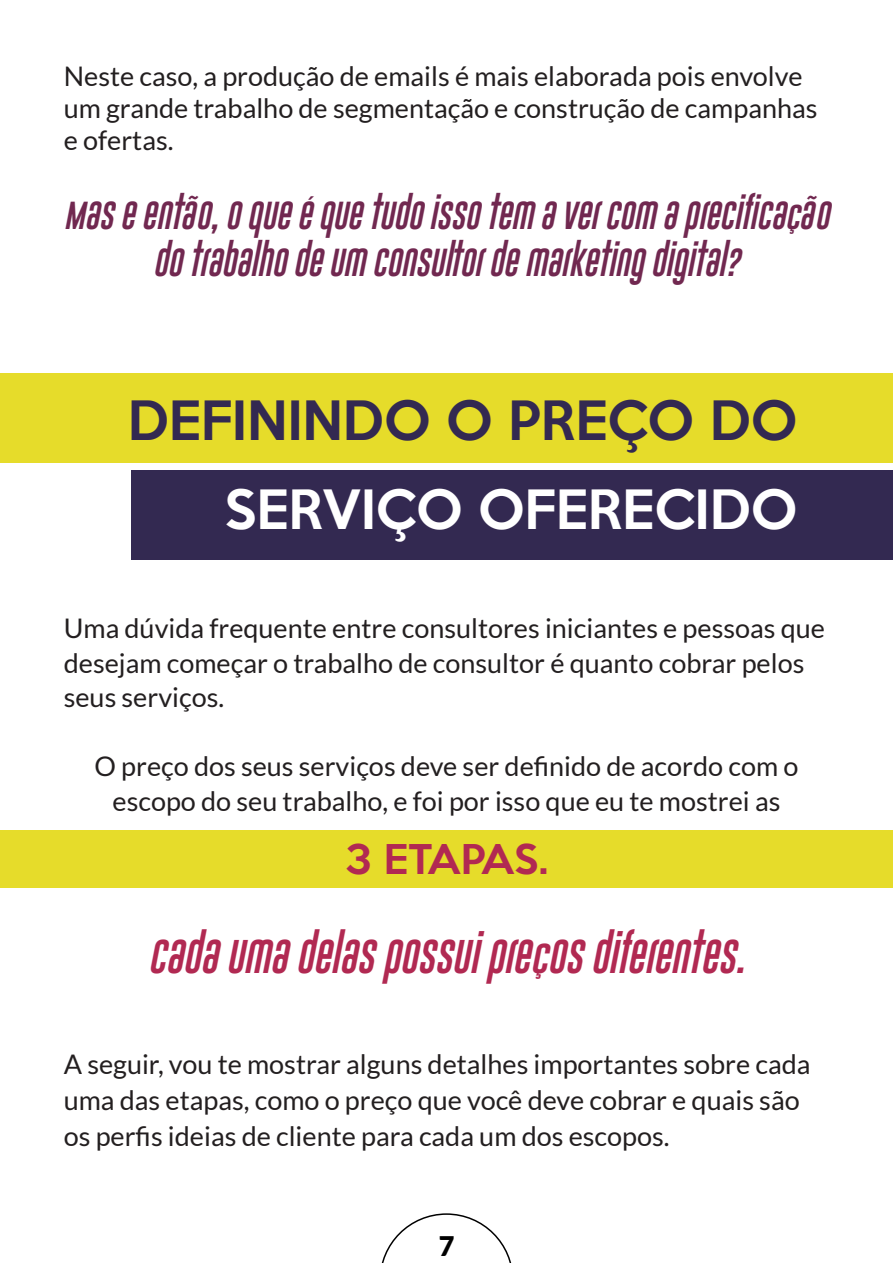
<style>
.page{position:relative;width:893px;height:1263px;background:#fff}
.page>*{position:absolute;margin:0;border:0;box-sizing:border-box;transform-origin:0 0}
.t1{font:500 49.5px/88.5px "Keep Calm";color:#332951;text-align:right}
.t2{font:500 37.5px "Keep Calm";color:#b12952}
.t3{font:italic 34.5px "Gobold Uplow";color:#b12952}
.t4{font:italic 28.5px/46.5px "Gobold Uplow";color:#712850;text-align:center}
.t5{font:27px/34.5px "Lato";color:#231f20}
.t6{font:900 27px "Lato";color:#000}
.s1{color:#fff}
</style>
<div class="page">
<svg style="left:381px;top:1213px;width:131px;height:50px"></svg>
<div style="left:132px;top:470px;width:761px;height:89px;background:#332951"></div>
<div style="left:0;top:373px;width:893px;height:89px;background:#e6dc2a"></div>
<div style="left:0;top:830px;width:893px;height:58px;background:#e6dc2a"></div>
<p class="t5" style="left:64px;top:59px;width:755px;line-height:32.4px">Neste caso, a produção de emails é mais elaborada pois envolve um grande trabalho de segmentação e construção de campanhas e ofertas.</p>
<p class="t4" style="left:64px;top:192px;width:767px">MAS E ENTÃO, O QUE É QUE TUDO ISSO TEM A VER COM A PRECIFICAÇÃO<br>DO TRABALHO DE UM CONSULTOR DE MARKETING DIGITAL?</p>
<p class="t1" style="left:128px;top:372px;width:671px">DEFININDO O PREÇO DO<br><span class="s1">SERVIÇO OFERECIDO</span></p>
<p class="t5" style="left:64px;top:611px;width:763px">Uma dúvida frequente entre consultores iniciantes e pessoas que desejam começar o trabalho de consultor é quanto cobrar pelos seus serviços.</p>
<p class="t5" style="left:95px;top:749px;width:705px;text-align:center">O preço dos seus serviços deve ser definido de acordo com o escopo do seu trabalho, e foi por isso que eu te mostrei as</p>
<p class="t2" style="left:345px;top:826px;width:204px">3 ETAPAS.</p>
<p class="t3" style="left:148px;top:929px;width:598px">CADA UMA DELAS POSSUI PREÇOS DIFERENTES.</p>
<p class="t5" style="left:64px;top:1046px;width:748px;line-height:36px">A seguir, vou te mostrar alguns detalhes importantes sobre cada uma das etapas, como o preço que você deve cobrar e quais são os perfis ideias de cliente para cada um dos escopos.</p>
<p class="t6" style="left:439px;top:1230px;width:17px">7</p>
</div>
